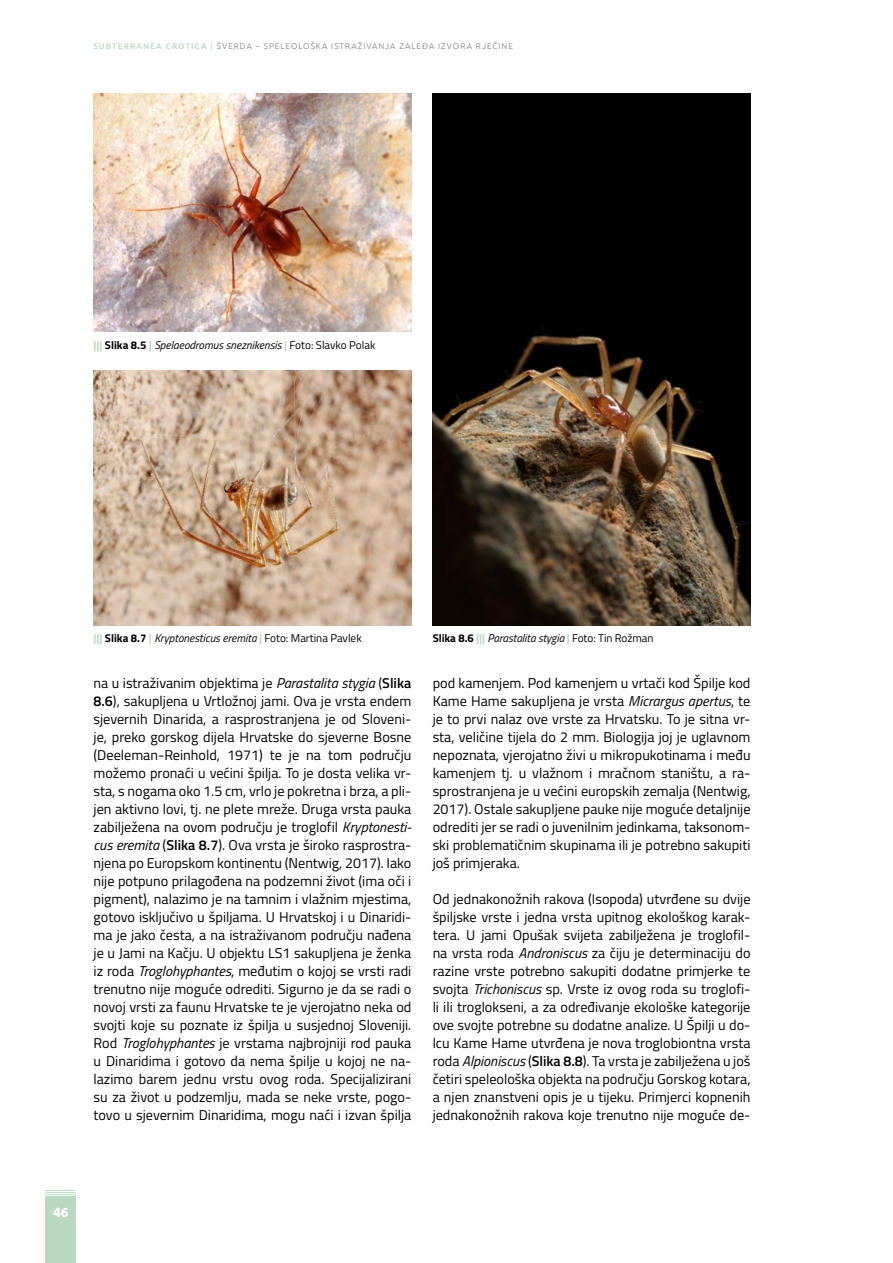
<style>
.page{position:relative;width:893px;height:1263px;background:#fff}
.page>*{position:absolute;margin:0;border:0;box-sizing:border-box;transform-origin:0 0}
.t1{font:14.25px/18px "Titillium";color:#000;text-align:justify}
.t2{font:700 13.5px "Ubuntu";color:#fff}
.t3{font:italic 11.25px "Titillium";color:#000}
.t4{font:300 8.25px "Ubuntu";letter-spacing:.12em;color:#77787b}
.s1{font-weight:500;color:#b9dac0}
.s2{font-weight:700;font-style:normal;color:#b9dac0}
.s3{font-weight:700;font-style:normal}
.s4{font-style:normal}
.s5{font-style:italic}
.s6{font-weight:600}
</style>
<div class="page">
<div style="left:45px;top:1196px;width:31px;height:67px;background:#b9dac0"></div>
<hr style="left:45px;top:1194px;width:31px;height:1px;background:#b9dac0">
<hr style="left:45px;top:1192px;width:31px;height:1px;background:#b9dac0">
<hr style="left:45px;top:1190px;width:31px;height:1px;background:#b9dac0">
<img style="left:433px;top:179px;width:317px;height:446px">
<img style="left:94px;top:371px;width:317px;height:254px">
<img style="left:94px;top:94px;width:317px;height:238px">
<div style="left:433px;top:94px;width:317px;height:85px;background:#000"></div>
<p class="t4" style="left:94px;top:41px;width:421px"><span class="s1">SUBTERRANEA CROTICA |</span> ŠVERDA – SPELEOLOŠKA ISTRAŽIVANJA ZALEĐA IZVORA RJEČINE</p>
<p class="t3" style="left:94px;top:337px;width:283px"><span class="s2">|||</span> <span class="s3">Slika 8.5</span> <span class="s2">|</span> Spelaeodromus sneznikensis <span class="s2">|</span> <span class="s4">Foto: Slavko Polak</span></p>
<p class="t3" style="left:94px;top:630px;width:270px"><span class="s2">|||</span> <span class="s3">Slika 8.7</span> <span class="s2">|</span> Kryptonesticus eremita <span class="s2">|</span> <span class="s4">Foto: Martina Pavlek</span></p>
<p class="t3" style="left:433px;top:630px;width:222px"><span class="s3">Slika 8.6</span> <span class="s2">|||</span> Parastalita stygia <span class="s2">|</span> <span class="s4">Foto: Tin Rožman</span></p>
<p class="t1" style="left:94px;top:673px;width:320px">na u istraživanim objektima je <span class="s5">Parastalita stygia</span> (<span class="s6">Slika 8.6</span>), sakupljena u Vrtložnoj jami. Ova je vrsta endem sjevernih Dinarida, a rasprostranjena je od Sloveni&shy;je, preko gorskog dijela Hrvatske do sjeverne Bosne (Deeleman-Reinhold, 1971) te je na tom području možemo pronaći u većini špilja. To je dosta velika vr&shy;sta, s nogama oko 1.5 cm, vrlo je pokretna i brza, a pli&shy;jen aktivno lovi, tj. ne plete mreže. Druga vrsta pauka zabilježena na ovom području je troglofil <span class="s5">Kryptonesti&shy;cus eremita</span> (<span class="s6">Slika 8.7</span>). Ova vrsta je široko rasprostra&shy;njena po Europskom kontinentu (Nentwig, 2017). Iako nije potpuno prilagođena na podzemni život (ima oči i pigment), nalazimo je na tamnim i vlažnim mjestima, gotovo isključivo u špiljama. U Hrvatskoj i u Dinaridi&shy;ma je jako česta, a na istraživanom području nađena je u Jami na Kačju. U objektu LS1 sakupljena je ženka iz roda <span class="s5">Troglohyphantes</span>, međutim o kojoj se vrsti radi trenutno nije moguće odrediti. Sigurno je da se radi o novoj vrsti za faunu Hrvatske te je vjerojatno neka od svojti koje su poznate iz špilja u susjednoj Sloveniji.<br>Rod <span class="s5">Troglohyphantes</span> je vrstama najbrojniji rod pauka u Dinaridima i gotovo da nema špilje u kojoj ne na&shy;lazimo barem jednu vrstu ovog roda. Specijalizirani su za život u podzemlju, mada se neke vrste, pogo&shy;tovo u sjevernim Dinaridima, mogu naći i izvan špilja</p>
<p class="t1" style="left:433px;top:673px;width:319px">pod kamenjem. Pod kamenjem u vrtači kod Špilje kod Kame Hame sakupljena je vrsta <span class="s5">Micrargus apertus</span>, te je to prvi nalaz ove vrste za Hrvatsku. To je sitna vr&shy;sta, veličine tijela do 2 mm. Biologija joj je uglavnom nepoznata, vjerojatno živi u mikropukotinama i među kamenjem tj. u vlažnom i mračnom staništu, a ra&shy;sprostranjena je u većini europskih zemalja (Nentwig, 2017). Ostale sakupljene pauke nije moguće detaljnije odrediti jer se radi o juvenilnim jedinkama, taksonom&shy;ski problematičnim skupinama ili je potrebno sakupiti još primjeraka.</p>
<p class="t1" style="left:433px;top:889px;width:319px">Od jednakonožnih rakova (Isopoda) utvrđene su dvije špiljske vrste i jedna vrsta upitnog ekološkog karak&shy;tera. U jami Opušak svijeta zabilježena je troglofil&shy;na vrsta roda <span class="s5">Androniscus</span> za čiju je determinaciju do razine vrste potrebno sakupiti dodatne primjerke te svojta <span class="s5">Trichoniscus</span> sp. Vrste iz ovog roda su troglofi&shy;li ili troglokseni, a za određivanje ekološke kategorije ove svojte potrebne su dodatne analize. U Špilji u do&shy;lcu Kame Hame utvrđena je nova troglobiontna vrsta roda <span class="s5">Alpioniscus</span> (<span class="s6">Slika 8.8</span>). Ta vrsta je zabilježena u još četiri speleološka objekta na području Gorskog kotara, a njen znanstveni opis je u tijeku. Primjerci kopnenih jednakonožnih rakova koje trenutno nije moguće de-</p>
<p class="t2" style="left:53px;top:1204px;width:17px">46</p>
</div>
